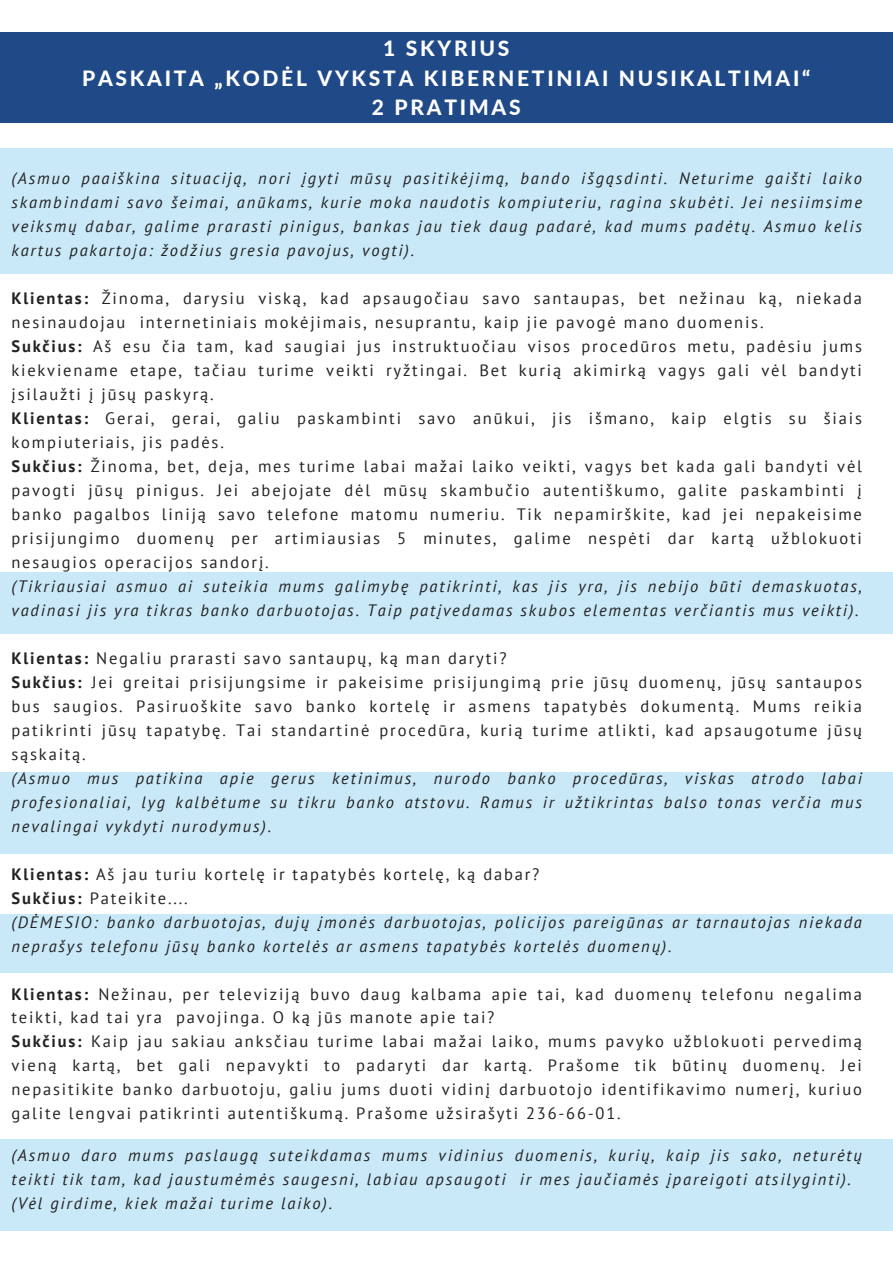
<style>
.page{position:relative;width:893px;height:1264px;background:#fff}
.page>*{position:absolute;margin:0;border:0;box-sizing:border-box;transform-origin:0 0}
.t1{font:800 21px/29.2px "Lato";letter-spacing:.13em;color:#fff;text-align:center}
.t2{font:16.5px/24px "PT Sans";letter-spacing:.11em;color:#222}
.t3{font:italic 16.5px/24px "PT Sans";letter-spacing:.11em;color:#222}
.s1{font-weight:700}
.s2{font-weight:700;font-style:normal}
.s3{font-style:normal}
</style>
<div class="page">
<div style="left:0;top:32px;width:892px;height:90px;background:#204a87"></div>
<div style="left:0;top:212px;width:892px;height:61px;background:#cae9f8"></div>
<div style="left:0;top:772px;width:892px;height:61px;background:#cae9f8"></div>
<div style="left:0;top:793px;width:892px;height:60px;background:#cae9f8"></div>
<div style="left:0;top:1139px;width:892px;height:57px;background:#cae9f8"></div>
<div style="left:0;top:914px;width:892px;height:58px;background:#cae9f8"></div>
<div style="left:0;top:1173px;width:892px;height:57px;background:#cae9f8"></div>
<div style="left:0;top:149px;width:892px;height:64px;background:#cae9f8"></div>
<div style="left:0;top:572px;width:892px;height:61px;background:#cae9f8"></div>
<p class="t1" style="left:82px;top:33px;width:729px">1 SKYRIUS<br>PASKAITA „KODĖL VYKSTA KIBERNETINIAI NUSIKALTIMAI“<br>2 PRATIMAS</p>
<p class="t3" style="left:11px;top:166px;width:852px;text-align:justify">(Asmuo paaiškina situaciją, nori įgyti mūsų pasitikėjimą, bando išgąsdinti. Neturime gaišti laiko skambindami savo šeimai, anūkams, kurie moka naudotis kompiuteriu, ragina skubėti. Jei nesiimsime veiksmų dabar, galime prarasti pinigus, bankas jau tiek daug padarė, kad mums padėtų. Asmuo kelis kartus pakartoja: žodžius gresia pavojus, vogti).</p>
<p class="t2" style="left:11px;top:285px;width:852px"><span class="s1">Klientas:</span> Žinoma, darysiu viską, kad apsaugočiau savo santaupas, bet nežinau ką, niekada nesinaudojau internetiniais mokėjimais, nesuprantu, kaip jie pavogė mano duomenis.<br><span class="s1">Sukčius:</span> Aš esu čia tam, kad saugiai jus instruktuočiau visos procedūros metu, padėsiu jums kiekviename etape, tačiau turime veikti ryžtingai. Bet kurią akimirką vagys gali vėl bandyti įsilaužti į jūsų paskyrą.<br><span class="s1">Klientas:</span> Gerai, gerai, galiu paskambinti savo anūkui, jis išmano, kaip elgtis su šiais kompiuteriais, jis padės.<br><span class="s1">Sukčius:</span> Žinoma, bet, deja, mes turime labai mažai laiko veikti, vagys bet kada gali bandyti vėl pavogti jūsų pinigus. Jei abejojate dėl mūsų skambučio autentiškumo, galite paskambinti į banko pagalbos liniją savo telefone matomu numeriu. Tik nepamirškite, kad jei nepakeisime prisijungimo duomenų per artimiausias 5 minutes, galime nespėti dar kartą užblokuoti nesaugios operacijos sandorį.</p>
<p class="t3" style="left:11px;top:573px;width:851px">(Tikriausiai asmuo ai suteikia mums galimybę patikrinti, kas jis yra, jis nebijo būti demaskuotas, vadinasi jis yra tikras banko darbuotojas. Taip patįvedamas skubos elementas verčiantis mus veikti).</p>
<p class="t2" style="left:11px;top:645px;width:852px"><span class="s1">Klientas:</span> Negaliu prarasti savo santaupų, ką man daryti?<br><span class="s1">Sukčius:</span> Jei greitai prisijungsime ir pakeisime prisijungimą prie jūsų duomenų, jūsų santaupos bus saugios. Pasiruoškite savo banko kortelę ir asmens tapatybės dokumentą. Mums reikia patikrinti jūsų tapatybę. Tai standartinė procedūra, kurią turime atlikti, kad apsaugotume jūsų sąskaitą.</p>
<p class="t3" style="left:11px;top:765px;width:852px;text-align:justify">(Asmuo mus patikina apie gerus ketinimus, nurodo banko procedūras, viskas atrodo labai profesionaliai, lyg kalbėtume su tikru banko atstovu. Ramus ir užtikrintas balso tonas verčia mus nevalingai vykdyti nurodymus).</p>
<p class="t3" style="left:11px;top:861px;width:851px"><span class="s2">Klientas:</span> <span class="s3">Aš jau turiu kortelę ir tapatybės kortelę, ką dabar?<br></span><span class="s2">Sukčius:</span> <span class="s3">Pateikite....<br></span>(DĖMESIO: banko darbuotojas, dujų įmonės darbuotojas, policijos pareigūnas ar tarnautojas niekada neprašys telefonu jūsų banko kortelės ar asmens tapatybės kortelės duomenų).</p>
<p class="t2" style="left:11px;top:981px;width:852px"><span class="s1">Klientas:</span> Nežinau, per televiziją buvo daug kalbama apie tai, kad duomenų telefonu negalima teikti, kad tai yra pavojinga. O ką jūs manote apie tai?<br><span class="s1">Sukčius:</span> Kaip jau sakiau anksčiau turime labai mažai laiko, mums pavyko užblokuoti pervedimą vieną kartą, bet gali nepavykti to padaryti dar kartą. Prašome tik būtinų duomenų. Jei nepasitikite banko darbuotoju, galiu jums duoti vidinį darbuotojo identifikavimo numerį, kuriuo galite lengvai patikrinti autentiškumą. Prašome užsirašyti 236-66-01.</p>
<p class="t3" style="left:11px;top:1143px;width:852px">(Asmuo daro mums paslaugą suteikdamas mums vidinius duomenis, kurių, kaip jis sako, neturėtų teikti tik tam, kad jaustumėmės saugesni, labiau apsaugoti ir mes jaučiamės įpareigoti atsilyginti). (Vėl girdime, kiek mažai turime laiko).</p>
</div>
